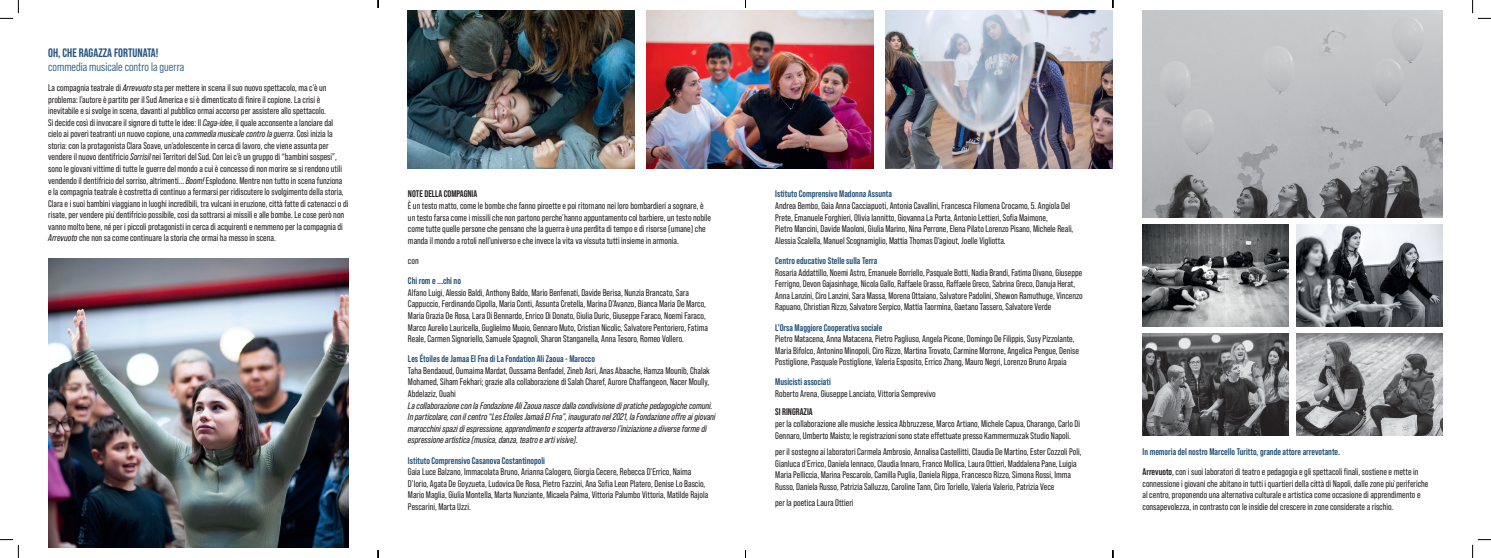
<style>
.page{position:relative;width:1491px;height:558px;background:#fff}
.page>*{position:absolute;margin:0;border:0;box-sizing:border-box;transform-origin:0 0}
.t1{font:12.25px "Bebas Neue Pro Middle";color:#24537c}
.t2{font:700 12.25px "Bebas Neue Pro";color:#24537c}
.t3{font:9.62px/11.5px "Bebas Neue Pro";color:#231f20}
.t4{font:italic 9.62px/11.5px "Bebas Neue Pro";color:#231f20}
.t5{font:700 9.62px "Bebas Neue Pro";color:#24537c}
.t6{font:700 9.62px "Bebas Neue Pro";color:#231f20}
.s1{font-style:italic}
.s2{font-weight:700;color:#24537c}
.s3{font-weight:700}
</style>
<div class="page">
<img style="left:1142px;top:11px;width:300px;height:206px">
<img style="left:1142px;top:224px;width:146px;height:102px">
<img style="left:1142px;top:333px;width:146px;height:102px">
<img style="left:1296px;top:224px;width:146px;height:102px">
<img style="left:1296px;top:333px;width:146px;height:102px">
<img style="left:408px;top:11px;width:227px;height:157px">
<img style="left:647px;top:11px;width:226px;height:157px">
<img style="left:885px;top:11px;width:227px;height:157px">
<img style="left:48px;top:258px;width:300px;height:289px">
<svg style="left:0;top:0;width:19px;height:19px"></svg>
<svg style="left:0;top:539px;width:19px;height:19px"></svg>
<svg style="left:1472px;top:0;width:18px;height:19px"></svg>
<svg style="left:1472px;top:539px;width:18px;height:19px"></svg>
<svg style="left:377px;top:0;width:2px;height:8px"></svg>
<svg style="left:377px;top:550px;width:2px;height:8px"></svg>
<p class="t2" style="left:48px;top:45px;width:112px">OH, CHE RAGAZZA FORTUNATA!</p>
<p class="t1" style="left:48px;top:60px;width:138px">commedia musicale contro la guerra</p>
<p class="t3" style="left:48px;top:82px;width:302px">La compagnia teatrale di <span class="s1">Arrevuoto</span> sta per mettere in scena il suo nuovo spettacolo, ma c’è un problema: l’autore è partito per il Sud America e si è dimenticato di finire il copione. La crisi è inevitabile e si svolge in scena, davanti al pubblico ormai accorso per assistere allo spettacolo.<br>Si decide così di invocare il signore di tutte le idee: Il <span class="s1">Caga-idee</span>, il quale acconsente a lanciare dal cielo ai poveri teatranti un nuovo copione, una <span class="s1">commedia musicale contro la guerra</span>. Così inizia la storia: con la protagonista Clara Soave, un’adolescente in cerca di lavoro, che viene assunta per vendere il nuovo dentifricio <span class="s1">Sorrisil</span> nei Territori del Sud. Con lei c’è un gruppo di “bambini sospesi”, sono le giovani vittime di tutte le guerre del mondo a cui è concesso di non morire se si rendono utili vendendo il dentifricio del sorriso, altrimenti... <span class="s1">Boom!</span> Esplodono. Mentre non tutto in scena funziona e la compagnia teatrale è costretta di continuo a fermarsi per ridiscutere lo svolgimento della storia, Clara e i suoi bambini viaggiano in luoghi incredibili, tra vulcani in eruzione, città fatte di catenacci o di risate, per vendere piùdentifricio possibile, così da sottrarsi ai missili e alle bombe. Le cose però non vanno molto bene, né per i piccoli protagonisti in cerca di acquirenti e nemmeno per la compagnia di <span class="s1">Arrevuoto</span> che non sa come continuare la storia che ormai ha messo in scena.</p>
<p class="t6" style="left:408px;top:188px;width:71px">NOTE DELLA COMPAGNIA</p>
<p class="t3" style="left:408px;top:200px;width:304px">È un testo matto, come le bombe che fanno piroette e poi ritornano nei loro bombardieri a sognare, è un testo farsa come i missili che non partono perchéhanno appuntamento col barbiere, un testo nobile come tutte quelle persone che pensano che la guerra è una perdita di tempo e di risorse (umane) che manda il mondo a rotoli nell’universo e che invece la vita va vissuta tutti insieme in armonia.</p>
<p class="t3" style="left:408px;top:255px;width:12px">con</p>
<p class="t5" style="left:408px;top:275px;width:54px">Chi rom e ...chi no</p>
<p class="t3" style="left:408px;top:286px;width:301px">Alfano Luigi, Alessio Baldi, Anthony Baldo, Mario Benfenati, Davide Berisa, Nunzia Brancato, Sara Cappuccio, Ferdinando Cipolla, Maria Conti, Assunta Cretella, Marina D’Avanzo, Bianca Maria De Marco, Maria Grazia De Rosa, Lara Di Bennardo, Enrico Di Donato, Giulia Duric, Giuseppe Faraco, Noemi Faraco, Marco Aurelio Lauricella, Guglielmo Muoio, Gennaro Muto, Cristian Nicolic, Salvatore Pentoriero, Fatima Reale, Carmen Signoriello, Samuele Spagnoli, Sharon Stanganella, Anna Tesoro, Romeo Vollero.</p>
<p class="t5" style="left:408px;top:353px;width:188px">Les Étoiles de Jamaa El Fna di La Fondation Ali Zaoua - Marocco</p>
<p class="t3" style="left:408px;top:365px;width:303px;text-align:justify">Taha Bendaoud, Oumaima Mardat, Oussama Benfadel, Zineb Asri, Anas Abaache, Hamza Mounib, Chalak Mohamed, Siham Fekhari; grazie alla collaborazione di Salah Charef, Aurore Chaffangeon, Nacer Moully, Abdelaziz, Ouahi</p>
<p class="t4" style="left:408px;top:399px;width:309px">La collaborazione con la Fondazione Ali Zaoua nasce dalla condivisione di pratiche pedagogiche comuni.<br>In particolare, con il centro “Les Etoiles Jamaâ El Fna”, inaugurato nel 2021, la Fondazione offre ai giovani marocchini spazi di espressione, apprendimento e scoperta attraverso l’iniziazione a diverse forme di espressione artistica (musica, danza, teatro e arti visive).</p>
<p class="t5" style="left:408px;top:454px;width:139px">Istituto Comprensivo Casanova Costantinopoli</p>
<p class="t3" style="left:408px;top:466px;width:302px">Gaia Luce Balzano, Immacolata Bruno, Arianna Calogero, Giorgia Cecere, Rebecca D’Errico, Naima D’Iorio, Agata De Goyzueta, Ludovica De Rosa, Pietro Fazzini, Ana Sofia Leon Platero, Denise Lo Bascio, Mario Maglia, Giulia Montella, Marta Nunziante, Micaela Palma, Vittoria Palumbo Vittoria, Matilde Rajola Pescarini, Marta Uzzi.</p>
<p class="t5" style="left:775px;top:188px;width:118px">Istituto Comprensivo Madonna Assunta</p>
<p class="t3" style="left:775px;top:200px;width:299px">Andrea Bembo, Gaia Anna Cacciapuoti, Antonia Cavallini, Francesca Filomena Crocamo, 5. Angiola Del Prete, Emanuele Forghieri, Olivia Iannitto, Giovanna La Porta, Antonio Lettieri, Sofia Maimone,<br>Pietro Mancini, Davide Maoloni, Giulia Marino, Nina Perrone, Elena Pilato Lorenzo Pisano, Michele Reali, Alessia Scalella, Manuel Scognamiglio, Mattia Thomas D’agiout, Joelle Vigliotta.</p>
<p class="t5" style="left:775px;top:255px;width:104px">Centro educativo Stelle sulla Terra</p>
<p class="t3" style="left:775px;top:266px;width:309px">Rosaria Addattillo, Noemi Astro, Emanuele Borriello, Pasquale Botti, Nadia Brandi, Fatima Divano, Giuseppe Ferrigno, Devon Gajasinhage, Nicola Gallo, Raffaele Grasso, Raffaele Greco, Sabrina Greco, Danuja Herat, Anna Lanzini, Ciro Lanzini, Sara Massa, Morena Ottaiano, Salvatore Padolini, Shewon Ramuthuge, Vincenzo Rapuano, Christian Rizzo, Salvatore Serpico, Mattia Taormina, Gaetano Tassero, Salvatore Verde</p>
<p class="t5" style="left:775px;top:321px;width:109px">L’Orsa Maggiore Cooperativa sociale</p>
<p class="t3" style="left:775px;top:333px;width:305px">Pietro Matacena, Anna Matacena, Pietro Pagliuso, Angela Picone, Domingo De Filippis, Susy Pizzolante,<br>Maria Bifolco, Antonino Minopoli, Ciro Rizzo, Martina Trovato, Carmine Morrone, Angelica Pengue, Denise<br>Postiglione, Pasquale Postiglione, Valeria Esposito, Errico Zhang, Mauro Negri, Lorenzo Bruno Arpaia</p>
<p class="t5" style="left:775px;top:376px;width:57px">Musicisti associati</p>
<p class="t3" style="left:775px;top:388px;width:162px">Roberto Arena, Giuseppe Lanciato, Vittoria Semprevivo</p>
<p class="t6" style="left:775px;top:406px;width:39px">SI RINGRAZIA</p>
<p class="t3" style="left:775px;top:418px;width:306px">per la collaborazione alle musiche Jessica Abbruzzese, Marco Artiano, Michele Capua, Charango, Carlo Di<br>Gennaro, Umberto Maisto; le registrazioni sono state effettuate presso Kammermuzak Studio Napoli.</p>
<p class="t3" style="left:775px;top:446px;width:307px">per il sostegno ai laboratori Carmela Ambrosio, Annalisa Castellitti, Claudia De Martino, Ester Cozzoli Poli, Gianluca d’Errico, Daniela Iennaco, Claudia Innaro, Franco Mollica, Laura Ottieri, Maddalena Pane, Luigia Maria Pelliccia, Marina Pescarolo, Camilla Puglia, Daniela Rippa, Francesco Rizzo, Simona Rossi, Imma Russo, Daniela Russo, Patrizia Salluzzo, Caroline Tann, Ciro Toriello, Valeria Valerio, Patrizia Vece</p>
<p class="t3" style="left:775px;top:497px;width:80px">per la poetica Laura Ottieri</p>
<p class="t3" style="left:1142px;top:441px;width:277px;line-height:20.3px"><span class="s2">In memoria del nostro Marcello Turitto, grande attore arrevotante.<br></span><span class="s3">Arrevuoto</span>, con i suoi laboratori di teatro e pedagogia e gli spettacoli finali, sostiene e mette in</p>
<p class="t3" style="left:1142px;top:477px;width:287px">connessione i giovani che abitano in tutti i quartieri della città di Napoli, dalle zone piùperiferiche al centro, proponendo una alternativa culturale e artistica come occasione di apprendimento e consapevolezza, in contrasto con le insidie del crescere in zone considerate a rischio.</p>
</div>
